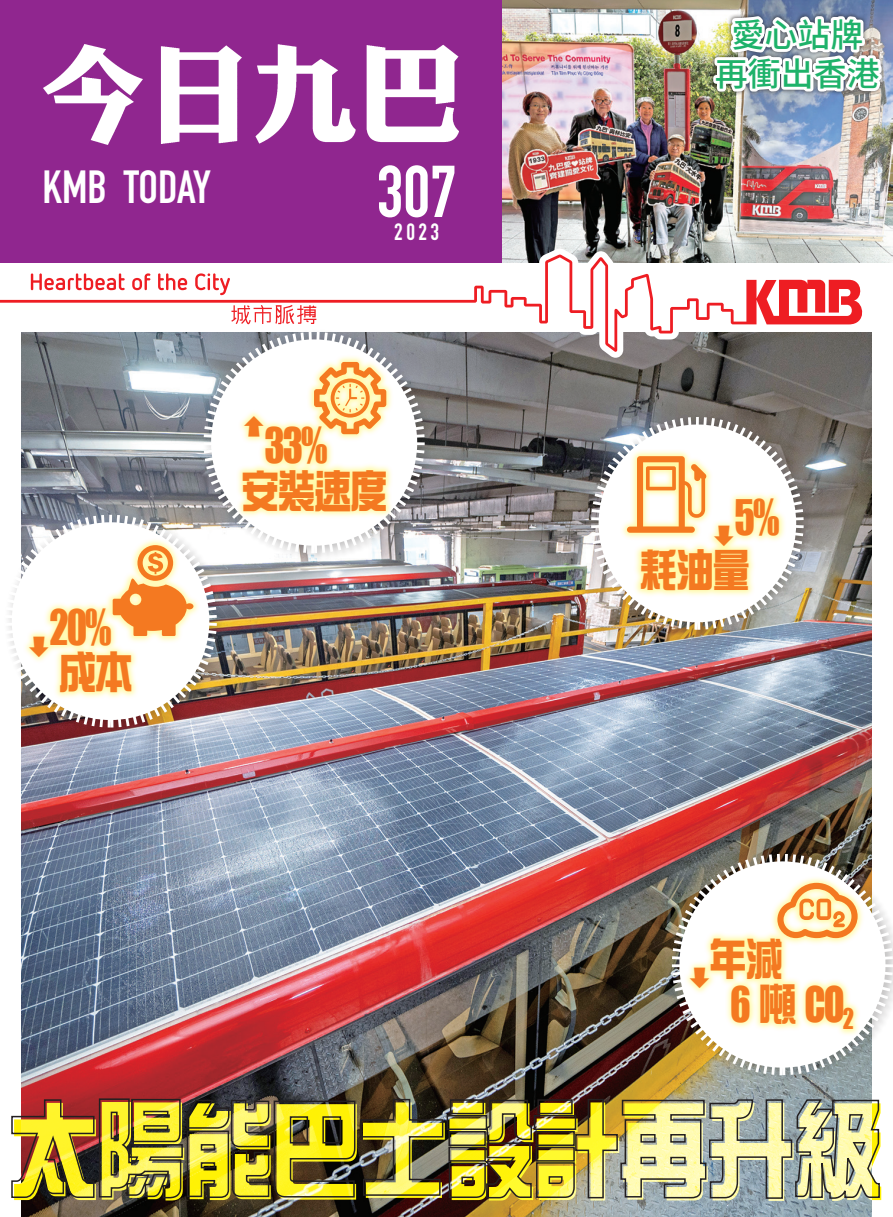
<style>
.page{position:relative;width:893px;height:1217px;background:#fff}
.page>*{position:absolute;margin:0;border:0;box-sizing:border-box;transform-origin:0 0}
.t1{font:108px "DF Zong Yi Std W9";letter-spacing:-.05em;color:#fff101;scale:.85 1}
.t2{font:700 72px "DIN Condensed";color:#fff}
.t3{font:700 45.75px "DIN Condensed";letter-spacing:-.005em;color:#fff}
.t4{font:45px "Impact";color:#f47921;scale:.85 1}
.t5{font:45px "DF Zong Yi Std W9";letter-spacing:-.05em;color:#f47921;scale:.85 1}
.t6{font:800 45px "Adelle Sans Devanagari";color:#f47921}
.t7{font:500 33px "Noto Sans CJK";color:#1eb26a}
.t8{font:700 23.25px "DIN Condensed";color:#fff}
.s1{font-family:"Adelle Sans Devanagari";font-weight:800}
.s2{font-family:"DF Zong Yi Std W9"}
</style>
<div class="page">
<img style="left:21px;top:372px;width:851px;height:844px">
<img style="left:502px;top:0;width:391px;height:263px">
<div style="left:0;top:0;width:502px;height:264px;background:#90268f"></div>
<svg style="left:21px;top:236px;width:858px;height:136px"></svg>
<img style="left:44px;top:45px;width:414px;height:99px">
<svg style="left:0;top:254px;width:867px;height:98px"></svg>
<svg style="left:231px;top:305px;width:85px;height:19px"></svg>
<svg style="left:195px;top:273px;width:35px;height:22px"></svg>
<svg style="left:158px;top:273px;width:29px;height:17px"></svg>
<svg style="left:132px;top:273px;width:18px;height:17px"></svg>
<svg style="left:31px;top:273px;width:94px;height:17px"></svg>
<div style="left:708px;top:11px;width:178px;height:85px;background:#231f20;opacity:.75"></div>
<img style="left:710px;top:12px;width:179px;height:90px">
<div style="left:202px;top:328px;width:233px;height:232px;background:#231f20;opacity:.25"></div>
<svg style="left:201px;top:329px;width:226px;height:227px"></svg>
<div style="left:306px;top:354px;width:88px;height:88px;background:#fff101;opacity:.35"></div>
<svg style="left:314px;top:362px;width:72px;height:47px;background:#f9c785"></svg>
<div style="left:235px;top:409px;width:159px;height:110px;background:#fff101;opacity:.35"></div>
<div style="left:671px;top:850px;width:222px;height:232px;background:#231f20;opacity:.25"></div>
<img style="left:669px;top:850px;width:224px;height:227px">
<div style="left:770px;top:874px;width:95px;height:71px;background:#fff101;opacity:.35"></div>
<svg style="left:777px;top:882px;width:81px;height:48px"></svg>
<div style="left:683px;top:930px;width:178px;height:106px;background:#fff101;opacity:.35"></div>
<div style="left:590px;top:413px;width:223px;height:224px;background:#231f20;opacity:.25"></div>
<img style="left:588px;top:414px;width:218px;height:218px">
<div style="left:619px;top:448px;width:95px;height:92px;background:#fff101;opacity:.35"></div>
<svg style="left:627px;top:456px;width:80px;height:76px"></svg>
<div style="left:633px;top:491px;width:154px;height:106px;background:#fff101;opacity:.35"></div>
<div style="left:3px;top:511px;width:224px;height:224px;background:#231f20;opacity:.25"></div>
<img style="left:3px;top:512px;width:217px;height:218px">
<div style="left:105px;top:537px;width:96px;height:106px;background:#fff101;opacity:.35"></div>
<svg style="left:113px;top:545px;width:80px;height:91px"></svg>
<div style="left:22px;top:601px;width:117px;height:99px;background:#fff101;opacity:.35"></div>
<p class="t3" style="left:43px;top:156px;width:170px">KMB TODAY</p>
<p class="t2" style="left:377px;top:143px;width:82px">307</p>
<p class="t8" style="left:394px;top:216px;width:47px">2023</p>
<p class="t4" style="left:26px;top:592px;width:102px"><span class="s1">⬇</span>20%</p>
<p class="t5" style="left:58px;top:647px;width:89px">成本</p>
<p class="t6" style="left:241px;top:397px;width:27px">⬆</p>
<p class="t4" style="left:264px;top:410px;width:76px">33%</p>
<p class="t5" style="left:241px;top:466px;width:175px">安裝速度</p>
<p class="t7" style="left:731px;top:16px;width:133px">愛心站牌</p>
<p class="t7" style="left:715px;top:55px;width:166px">再衝出香港</p>
<p class="t4" style="left:711px;top:482px;width:82px"><span class="s1">⬇</span>5%</p>
<p class="t5" style="left:639px;top:545px;width:132px">耗油量</p>
<p class="t5" style="left:687px;top:934px;width:115px"><span class="s1">⬇</span>年減</p>
<p class="t4" style="left:730px;top:968px;width:147px">6 <span class="s2">噸</span> CO<sub>2</sub></p>
<h1 class="t1" style="left:9px;top:1092px;width:1033px">太陽能巴士設計再升級</h1>
</div>
